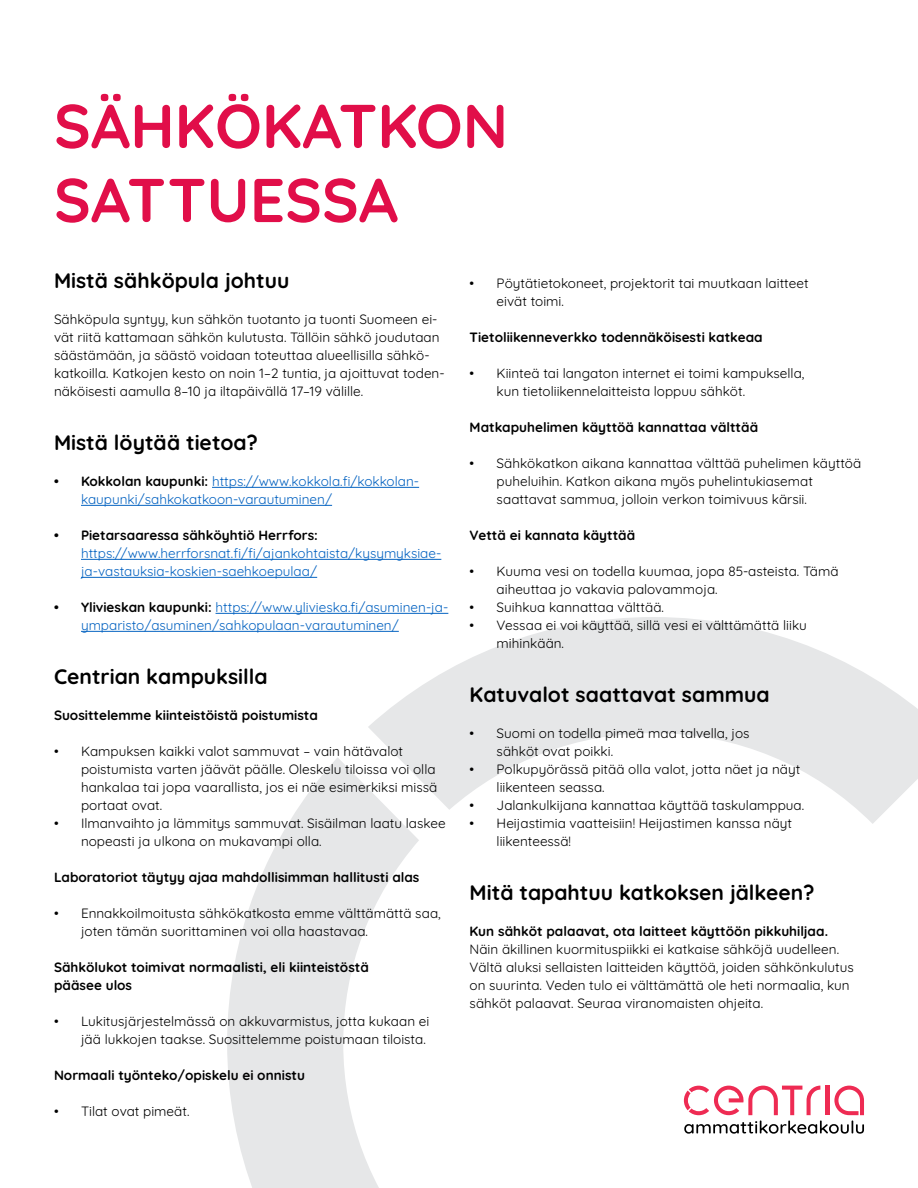
<style>
.page{position:relative;width:918px;height:1188px;background:#fff}
.page>*{position:absolute;margin:0;border:0;box-sizing:border-box;transform-origin:0 0}
.t1{font:700 61.65px/74.1px "Quicksand";color:#e10e49}
.OTSIKKO{font:700 21px "Quicksand";color:#000}
.OTSIKKO-2{font:13.5px/18px "Quicksand";color:#000}
.t2{font:13.5px/18px "Quicksand";color:#0563c1}
.OTSIKKO-3{font:700 13.5px/18px "Quicksand";color:#000}
.s1{font-weight:700;color:#000}
.s2{font-weight:700}
</style>
<div class="page">
<svg style="left:368px;top:617px;width:550px;height:207px;fill:#e6e7e8"></svg>
<svg style="left:227px;top:757px;width:192px;height:431px;fill:#e6e7e8"></svg>
<hr style="left:212px;top:487px;width:207px;height:1px;background:#0563c1">
<hr style="left:81px;top:505px;width:251px;height:1px;background:#0563c1">
<hr style="left:81px;top:559px;width:360px;height:1px;background:#0563c1">
<hr style="left:81px;top:577px;width:236px;height:1px;background:#0563c1">
<hr style="left:216px;top:613px;width:232px;height:1px;background:#0563c1">
<hr style="left:81px;top:631px;width:318px;height:1px;background:#0563c1">
<hr style="left:826px;top:1086px;width:4px;height:29px;background:#ee2b53">
<svg style="left:684px;top:1086px;width:136px;height:29px"></svg>
<svg style="left:834px;top:1086px;width:30px;height:29px"></svg>
<svg style="left:684px;top:1121px;width:180px;height:13px"></svg>
<p class="t1" style="left:54px;top:83px;width:456px">SÄHKÖKATKON<br>SATTUESSA</p>
<p class="OTSIKKO" style="left:54px;top:264px;width:237px">Mistä sähköpula johtuu</p>
<p class="OTSIKKO-2" style="left:54px;top:309px;width:392px">Sähköpula syntyy, kun sähkön tuotanto ja tuonti Suomeen ei&shy;vät riitä kattamaan sähkön kulutusta. Tällöin sähkö joudutaan säästämään, ja säästö voidaan toteuttaa alueellisilla sähkö&shy;katkoilla. Katkojen kesto on noin 1–2 tuntia, ja ajoittuvat toden&shy;näköisesti aamulla 8–10 ja iltapäivällä 17–19 välille.</p>
<p class="OTSIKKO" style="left:54px;top:426px;width:205px">Mistä löytää tietoa?</p>
<p class="t2" style="left:81px;top:471px;width:340px;text-indent:-27px"><span class="s1">• Kokkolan kaupunki:</span> https://www.kokkola.fi/kokkolan&shy;kaupunki/sahkokatkoon-varautuminen/</p>
<p class="t2" style="left:81px;top:525px;width:362px;text-indent:-27px"><span class="s1">• Pietarsaaressa sähköyhtiö Herrfors: </span>https://www.herrforsnat.fi/fi/ajankohtaista/kysymyksiae&shy;ja-vastauksia-koskien-saehkoepulaa/</p>
<p class="t2" style="left:81px;top:597px;width:369px;text-indent:-27px"><span class="s1">• Ylivieskan kaupunki:</span> https://www.ylivieska.fi/asuminen-ja&shy;ymparisto/asuminen/sahkopulaan-varautuminen/</p>
<p class="OTSIKKO" style="left:54px;top:660px;width:215px">Centrian kampuksilla</p>
<p class="OTSIKKO-3" style="left:54px;top:705px;width:265px">Suosittelemme kiinteistöistä poistumista</p>
<p class="OTSIKKO-2" style="left:81px;top:741px;width:358px;text-indent:-27px">• Kampuksen kaikki valot sammuvat – vain hätävalot poistumista varten jäävät päälle. Oleskelu tiloissa voi olla hankalaa tai jopa vaarallista, jos ei näe esimerkiksi missä portaat ovat.</p>
<p class="OTSIKKO-2" style="left:81px;top:813px;width:366px;text-indent:-27px">• Ilmanvaihto ja lämmitys sammuvat. Sisäilman laatu laskee nopeasti ja ulkona on mukavampi olla.</p>
<p class="OTSIKKO-3" style="left:54px;top:867px;width:367px">Laboratoriot täytyy ajaa mahdollisimman hallitusti alas</p>
<p class="OTSIKKO-2" style="left:81px;top:903px;width:361px;text-indent:-27px">• Ennakkoilmoitusta sähkökatkosta emme välttämättä saa, joten tämän suorittaminen voi olla haastavaa.</p>
<p class="OTSIKKO-3" style="left:54px;top:957px;width:316px">Sähkölukot toimivat normaalisti, eli kiinteistöstä pääsee ulos</p>
<p class="OTSIKKO-2" style="left:54px;top:1011px;width:377px;text-align:right">• Lukitusjärjestelmässä on akkuvarmistus, jotta kukaan ei jää lukkojen taakse. Suosittelemme poistumaan tiloista.</p>
<p class="OTSIKKO-3" style="left:54px;top:1065px;width:252px">Normaali työnteko/opiskelu ei onnistu</p>
<p class="OTSIKKO-2" style="left:54px;top:1101px;width:137px">• Tilat ovat pimeät.</p>
<p class="OTSIKKO-2" style="left:497px;top:273px;width:313px;text-indent:-27px">• Pöytätietokoneet, projektorit tai muutkaan laitteet eivät toimi.</p>
<p class="OTSIKKO-3" style="left:470px;top:327px;width:295px">Tietoliikenneverkko todennäköisesti katkeaa</p>
<p class="OTSIKKO-2" style="left:497px;top:363px;width:309px;text-indent:-27px">• Kiinteä tai langaton internet ei toimi kampuksella, kun tietoliikennelaitteista loppuu sähköt.</p>
<p class="OTSIKKO-3" style="left:470px;top:417px;width:290px">Matkapuhelimen käyttöä kannattaa välttää</p>
<p class="OTSIKKO-2" style="left:497px;top:453px;width:366px;text-indent:-27px">• Sähkökatkon aikana kannattaa välttää puhelimen käyttöä puheluihin. Katkon aikana myös puhelintukiasemat saattavat sammua, jolloin verkon toimivuus kärsii.</p>
<p class="OTSIKKO-3" style="left:470px;top:525px;width:167px">Vettä ei kannata käyttää</p>
<p class="OTSIKKO-2" style="left:497px;top:561px;width:343px;text-indent:-27px">• Kuuma vesi on todella kuumaa, jopa 85-asteista. Tämä aiheuttaa jo vakavia palovammoja.</p>
<p class="OTSIKKO-2" style="left:470px;top:597px;width:196px">• Suihkua kannattaa välttää.</p>
<p class="OTSIKKO-2" style="left:497px;top:615px;width:312px;text-indent:-27px">• Vessaa ei voi käyttää, sillä vesi ei välttämättä liiku mihinkään.</p>
<p class="OTSIKKO" style="left:470px;top:678px;width:301px">Katuvalot saattavat sammua</p>
<p class="OTSIKKO-2" style="left:497px;top:723px;width:254px;text-indent:-27px">• Suomi on todella pimeä maa talvella, jos sähköt ovat poikki.</p>
<p class="OTSIKKO-2" style="left:497px;top:759px;width:305px;text-indent:-27px">• Polkupyörässä pitää olla valot, jotta näet ja näyt liikenteen seassa.</p>
<p class="OTSIKKO-2" style="left:470px;top:795px;width:336px">• Jalankulkijana kannattaa käyttää taskulamppua.</p>
<p class="OTSIKKO-2" style="left:497px;top:813px;width:297px;text-indent:-27px">• Heijastimia vaatteisiin! Heijastimen kanssa näyt liikenteessä!</p>
<p class="OTSIKKO" style="left:470px;top:876px;width:346px">Mitä tapahtuu katkoksen jälkeen?</p>
<p class="OTSIKKO-2" style="left:470px;top:921px;width:386px"><span class="s2">Kun sähköt palaavat, ota laitteet käyttöön pikkuhiljaa.<br></span>Näin äkillinen kuormituspiikki ei katkaise sähköjä uudelleen.<br>Vältä aluksi sellaisten laitteiden käyttöä, joiden sähkönkulutus on suurinta. Veden tulo ei välttämättä ole heti normaalia, kun sähköt palaavat. Seuraa viranomaisten ohjeita.</p>
</div>
